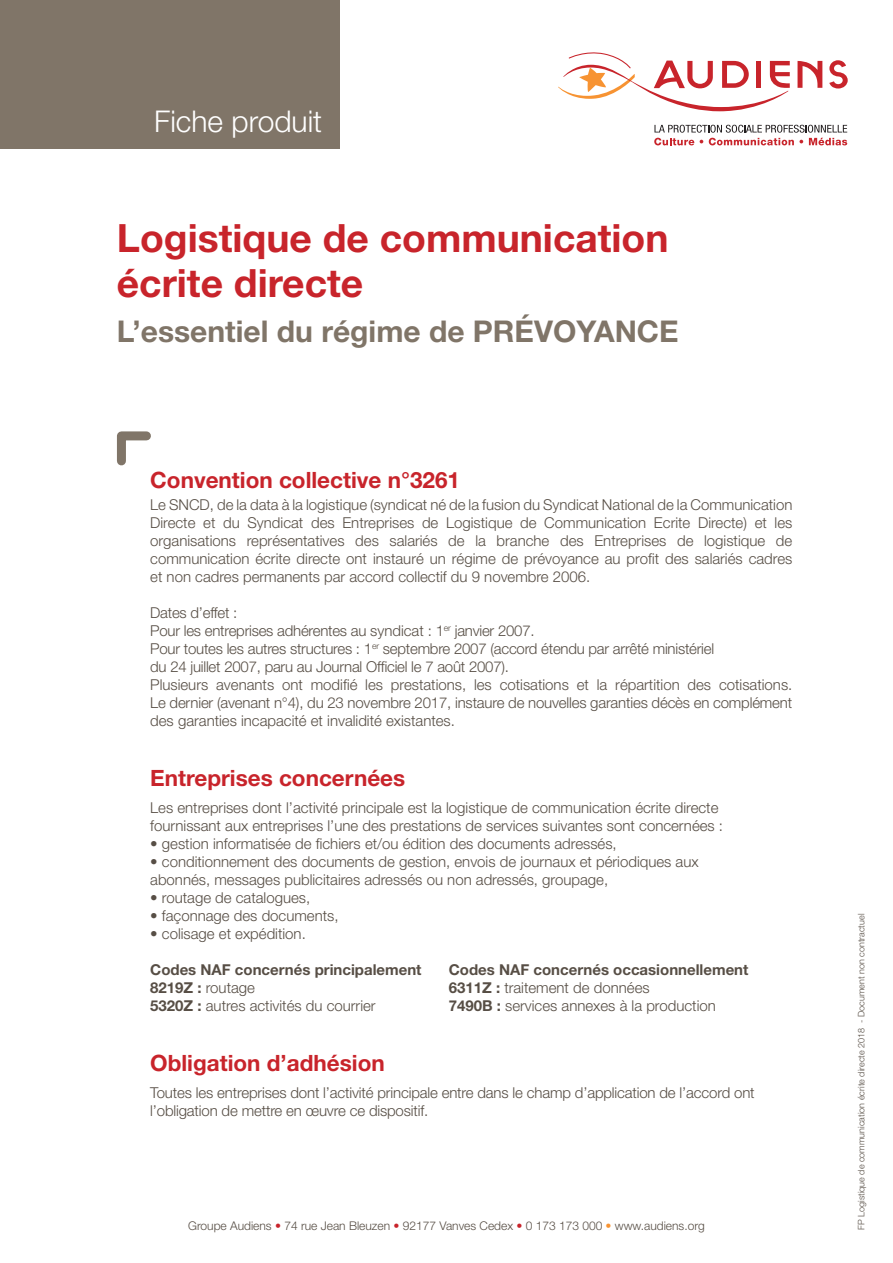
<style>
.page{position:relative;width:893px;height:1263px;background:#fff}
.page>*{position:absolute;margin:0;border:0;box-sizing:border-box;transform-origin:0 0}
.t1{font:700 39px/45px "Helvetica Neue";color:#c8242b}
.t2{font:700 30px "Helvetica Neue";color:#807568}
.t3{font:300 30px "Helvetica Neue";color:#fff}
.t4{font:700 22.5px "Helvetica Neue";color:#c8242b}
.t5{font:300 15px/18px "Helvetica Neue";color:#574e45}
.t6{font:700 15px "Helvetica Neue";color:#574e45}
.t7{font:300 12px "Helvetica Neue";color:#574e45}
.t8{font:300 9px "Helvetica Neue";color:#574e45}
.s1{font-weight:700}
.s2{color:#c8242b}
.s3{color:#f79332}
</style>
<div class="page">
<div style="left:0;top:0;width:339px;height:149px;background:#807568"></div>
<svg style="left:654px;top:125px;width:193px;height:20px"></svg>
<svg style="left:829px;top:60px;width:19px;height:29px"></svg>
<svg style="left:797px;top:61px;width:25px;height:27px"></svg>
<svg style="left:558px;top:52px;width:232px;height:59px"></svg>
<svg style="left:117px;top:431px;width:34px;height:35px"></svg>
<h2 class="t3" style="left:154px;top:103px;width:169px">Fiche produit</h2>
<h1 class="t1" style="left:117px;top:214px;width:553px">Logistique de communication écrite directe</h1>
<h2 class="t2" style="left:117px;top:312px;width:563px">L’essentiel du régime de PRÉVOYANCE</h2>
<h3 class="t4" style="left:150px;top:466px;width:311px">Convention collective n°3261</h3>
<p class="t5" style="left:150px;top:495px;width:644px;text-align:justify">Le SNCD, de la data à la logistique (syndicat né de la fusion du Syndicat National de la Communication Directe et du Syndicat des Entreprises de Logistique de Communication Ecrite Directe) et les organisations représentatives des salariés de la branche des Entreprises de logistique de communication écrite directe ont instauré un régime de prévoyance au profit des salariés cadres et non cadres permanents par accord collectif du 9 novembre 2006.</p>
<p class="t5" style="left:150px;top:603px;width:644px">Dates d’effet :<br>Pour les entreprises adhérentes au syndicat : 1<sup>er</sup> janvier 2007.<br>Pour toutes les autres structures : 1<sup>er</sup> septembre 2007 (accord étendu par arrêté ministériel<br>du 24 juillet 2007, paru au Journal Officiel le 7 août 2007).<br>Plusieurs avenants ont modifié les prestations, les cotisations et la répartition des cotisations.<br>Le dernier (avenant n°4), du 23 novembre 2017, instaure de nouvelles garanties décès en complément des garanties incapacité et invalidité existantes.</p>
<h3 class="t4" style="left:150px;top:764px;width:256px">Entreprises concernées</h3>
<p class="t5" style="left:150px;top:798px;width:574px">Les entreprises dont l’activité principale est la logistique de communication écrite directe fournissant aux entreprises l’une des prestations de services suivantes sont concernées :</p>
<p class="t5" style="left:150px;top:834px;width:468px">• gestion informatisée de fichiers et/ou édition des documents adressés,</p>
<p class="t5" style="left:150px;top:852px;width:550px">• conditionnement des documents de gestion, envois de journaux et périodiques aux abonnés, messages publicitaires adressés ou non adressés, groupage,</p>
<p class="t5" style="left:150px;top:888px;width:162px">• routage de catalogues,</p>
<p class="t5" style="left:150px;top:906px;width:190px">• façonnage des documents,</p>
<p class="t5" style="left:150px;top:924px;width:157px">• colisage et expédition.</p>
<p class="t6" style="left:150px;top:960px;width:273px">Codes NAF concernés principalement</p>
<p class="t6" style="left:449px;top:960px;width:301px">Codes NAF concernés occasionnellement</p>
<p class="t5" style="left:150px;top:978px;width:106px"><span class="s1">8219Z :</span> routage</p>
<p class="t5" style="left:449px;top:978px;width:202px"><span class="s1">6311Z :</span> traitement de données</p>
<p class="t5" style="left:150px;top:996px;width:227px"><span class="s1">5320Z :</span> autres activités du courrier</p>
<p class="t5" style="left:449px;top:996px;width:269px"><span class="s1">7490B :</span> services annexes à la production</p>
<h3 class="t4" style="left:150px;top:1049px;width:236px">Obligation d’adhésion</h3>
<p class="t5" style="left:150px;top:1083px;width:606px">Toutes les entreprises dont l’activité principale entre dans le champ d’application de l’accord ont l’obligation de mettre en œuvre ce dispositif.</p>
<p class="t7" style="left:188px;top:1218px;width:518px">Groupe Audiens <span class="s2">•</span> 74 rue Jean Bleuzen <span class="s2">•</span> 92177 Vanves Cedex <span class="s2">•</span> 0 173 173 000 <span class="s3">•</span> www.audiens.org</p>
<p class="t8" style="left:856px;top:1230px;width:318px;rotate:-90deg">FP Logistique de communication écrite directe 2018 - Document non contractuel</p>
</div>
